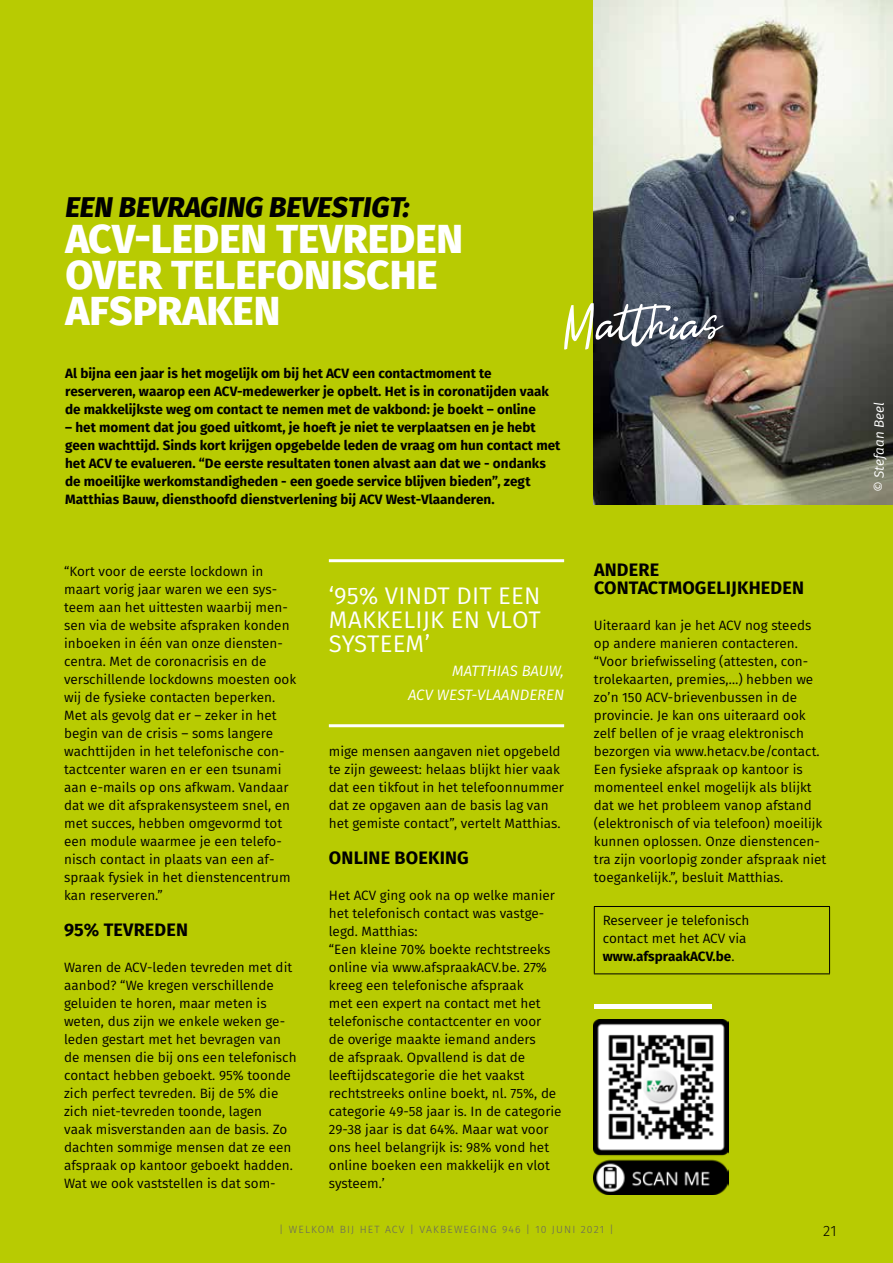
<style>
.page{position:relative;width:893px;height:1263px;background:#b8cb02}
.page>*{position:absolute;margin:0;border:0;box-sizing:border-box;transform-origin:0 0}
.t1{font:54.15px "Winter Script";color:#fff}
.t2{font:800 40.5px/36px "Fira Sans";color:#fff}
.t3{font:italic 800 28.5px "Fira Sans";color:#000}
.t4{font:24px/24px "Fira Sans";letter-spacing:.01em;color:#fff;text-align:justify}
.t5{font:700 18px/18px "Fira Sans";letter-spacing:.01em;color:#000}
.t6{font:italic 15px/24px "Fira Sans";color:#fff;text-align:right}
.t7{font:300 15px "Fira Sans";color:#000}
.t8{font:13.5px/18px "Fira Sans";color:#000}
.t9{font:700 13.5px/18px "Fira Sans";color:#000}
.t10{font:italic 13.5px "Fira Sans";color:#fff}
.t11{font:300 10.5px "Fira Sans";letter-spacing:.11em;color:#646363}
.s1{font-weight:700}
</style>
<div class="page">
<hr style="left:594px;top:906px;width:236px;height:1px;background:#000">
<hr style="left:594px;top:907px;width:1px;height:66px;background:#000">
<hr style="left:829px;top:907px;width:1px;height:66px;background:#000">
<hr style="left:594px;top:973px;width:236px;height:1px;background:#000">
<hr style="left:594px;top:1004px;width:118px;height:4px;background:#fff">
<img style="left:594px;top:0;width:299px;height:504px">
<hr style="left:329px;top:559px;width:235px;height:3px;background:#fff">
<hr style="left:329px;top:724px;width:235px;height:3px;background:#fff">
<img style="left:594px;top:1020px;width:135px;height:175px">
<h3 class="t3" style="left:65px;top:187px;width:346px">EEN BEVRAGING BEVESTIGT:</h3>
<h2 class="t2" style="left:65px;top:221px;width:399px">ACV-LEDEN TEVREDEN<br>OVER TELEFONISCHE<br>AFSPRAKEN</h2>
<h1 class="t1" style="left:564px;top:298px;width:159px">Matthias</h1>
<p class="t9" style="left:65px;top:364px;width:485px">Al bijna een jaar is het mogelijk om bij het ACV een contactmoment te reserveren, waarop een ACV-medewerker je opbelt. Het is in coronatijden vaak de makkelijkste weg om contact te nemen met de vakbond: je boekt – online</p>
<p class="t9" style="left:65px;top:418px;width:497px">– het moment dat jou goed uitkomt, je hoeft je niet te verplaatsen en je hebt geen wachttijd. Sinds kort krijgen opgebelde leden de vraag om hun contact met het ACV te evalueren. “De eerste resultaten tonen alvast aan dat we - ondanks de moeilijke werkomstandigheden - een goede service blijven bieden”, zegt Matthias Bauw, diensthoofd dienstverlening bij ACV West-Vlaanderen.</p>
<p class="t8" style="left:64px;top:562px;width:234px">“Kort voor de eerste lockdown in maart vorig jaar waren we een sys&shy;teem aan het uittesten waarbij men&shy;sen via de website afspraken konden inboeken in één van onze diensten&shy;centra. Met de coronacrisis en de verschillende lockdowns moesten ook wij de fysieke contacten beperken.<br>Met als gevolg dat er – zeker in het begin van de crisis – soms langere wachttijden in het telefonische con&shy;tactcenter waren en er een tsunami aan e-mails op ons afkwam. Vandaar dat we dit afsprakensysteem snel, en met succes, hebben omgevormd tot een module waarmee je een telefo&shy;nisch contact in plaats van een af&shy;spraak fysiek in het dienstencentrum kan reserveren.”</p>
<h3 class="t5" style="left:64px;top:921px;width:125px">95% TEVREDEN</h3>
<p class="t8" style="left:64px;top:958px;width:234px">Waren de ACV-leden tevreden met dit aanbod? “We kregen verschillende geluiden te horen, maar meten is weten, dus zijn we enkele weken ge&shy;leden gestart met het bevragen van de mensen die bij ons een telefonisch contact hebben geboekt. 95% toonde zich perfect tevreden. Bij de 5% die zich niet-tevreden toonde, lagen<br>vaak misverstanden aan de basis. Zo dachten sommige mensen dat ze een afspraak op kantoor geboekt hadden.<br>Wat we ook vaststellen is dat som-</p>
<h3 class="t4" style="left:329px;top:584px;width:213px">‘95% VINDT DIT EEN MAKKELIJK EN VLOT SYSTEEM’</h3>
<p class="t6" style="left:408px;top:659px;width:157px">MATTHIAS BAUW,<br>ACV WEST-VLAANDEREN</p>
<p class="t8" style="left:329px;top:742px;width:237px">mige mensen aangaven niet opgebeld te zijn geweest: helaas blijkt hier vaak dat een tikfout in het telefoonnummer dat ze opgaven aan de basis lag van het gemiste contact”, vertelt Matthias.</p>
<h3 class="t5" style="left:329px;top:849px;width:141px">ONLINE BOEKING</h3>
<p class="t8" style="left:329px;top:886px;width:234px">Het ACV ging ook na op welke manier het telefonisch contact was vastge&shy;legd. Matthias:<br>“Een kleine 70% boekte rechtstreeks online via www.afspraakACV.be. 27% kreeg een telefonische afspraak<br>met een expert na contact met het telefonische contactcenter en voor<br>de overige maakte iemand anders<br>de afspraak. Opvallend is dat de leeftijdscategorie die het vaakst rechtstreeks online boekt, nl. 75%, de categorie 49-58 jaar is. In de categorie<br>29-38 jaar is dat 64%. Maar wat voor ons heel belangrijk is: 98% vond het online boeken een makkelijk en vlot systeem.’</p>
<h3 class="t5" style="left:594px;top:561px;width:212px">ANDERE<br>CONTACTMOGELIJKHEDEN</h3>
<p class="t8" style="left:594px;top:616px;width:234px">Uiteraard kan je het ACV nog steeds op andere manieren contacteren. “Voor briefwisseling (attesten, con&shy;trolekaarten, premies,…) hebben we zo’n 150 ACV-brievenbussen in de provincie. Je kan ons uiteraard ook zelf bellen of je vraag elektronisch bezorgen via www.hetacv.be/contact.<br>Een fysieke afspraak op kantoor is momenteel enkel mogelijk als blijkt dat we het probleem vanop afstand (elektronisch of via telefoon) moeilijk kunnen oplossen. Onze dienstencen&shy;tra zijn voorlopig zonder afspraak niet toegankelijk.”, besluit Matthias.</p>
<p class="t8" style="left:603px;top:911px;width:148px">Reserveer je telefonisch contact met het ACV via <span class="s1">www.afspraakACV.be</span>.</p>
<p class="t11" style="left:279px;top:1221px;width:336px">| WELKOM BIJ HET ACV | VAKBEWEGING 946 | 10 JUNI 2021 |</p>
<p class="t7" style="left:823px;top:1220px;width:15px">21</p>
<p class="t10" style="left:870px;top:492px;width:92px;rotate:-90deg">© Stefaan Beel</p>
</div>
